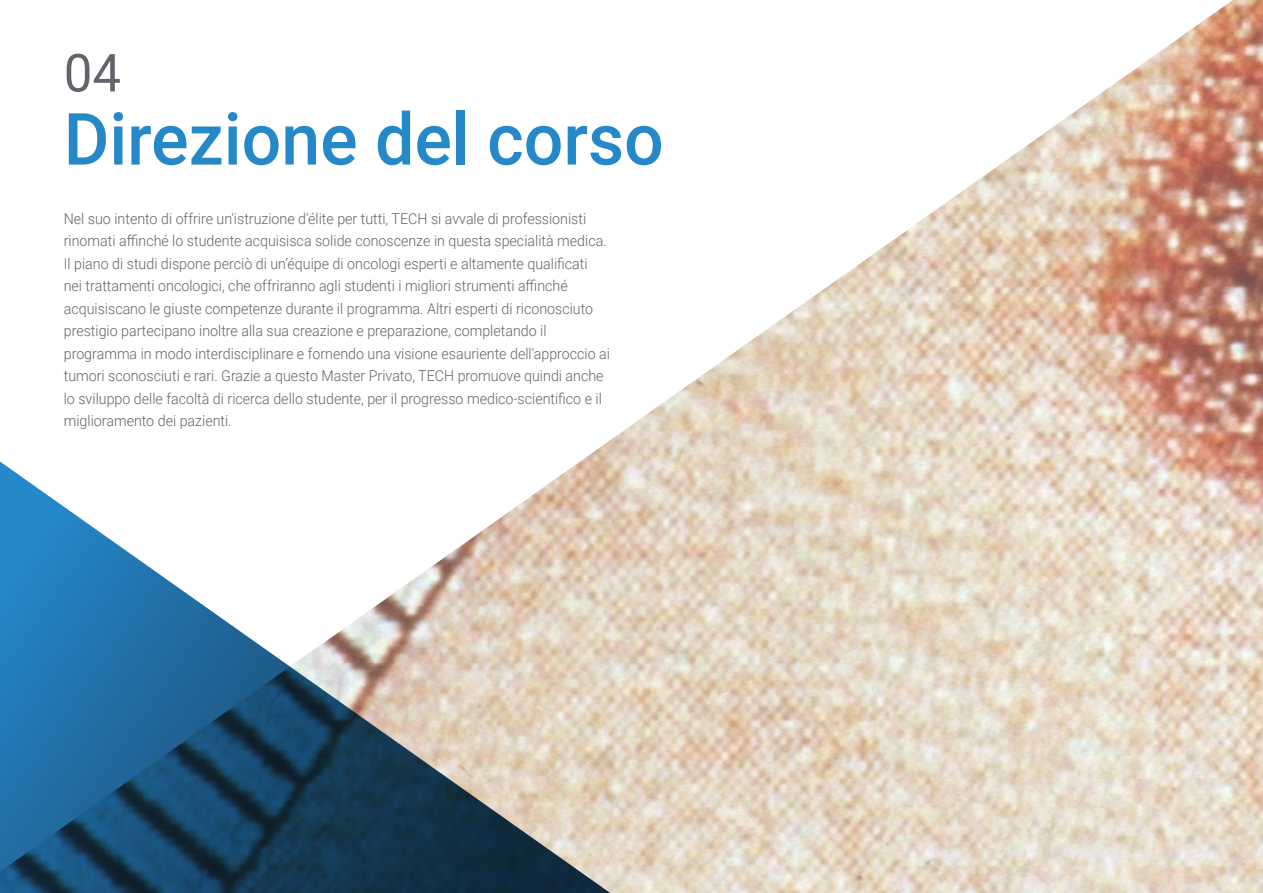
<style>
.page{position:relative;width:1263px;height:893px;background:#fff}
.page>*{position:absolute;margin:0;border:0;box-sizing:border-box;transform-origin:0 0}
.t1{font:500 72px "Roboto";color:#2488c9}
.t2{font:52.5px "Roboto";color:#61646a}
.t3{font:300 15px/22.5px "Roboto";color:#61646a;scale:.95 1}
</style>
<div class="page">
<img style="left:602px;top:0;width:661px;height:893px">
<svg style="left:0;top:446px;width:640px;height:447px"></svg>
<h2 class="t2" style="left:64px;top:36px;width:59px">04</h2>
<h1 class="t1" style="left:64px;top:89px;width:601px">Direzione del corso</h1>
<p class="t3" style="left:64px;top:207px;width:576px">Nel suo intento di offrire un'istruzione d'élite per tutti, TECH si avvale di professionisti rinomati affinché lo studente acquisisca solide conoscenze in questa specialità medica.<br>Il piano di studi dispone perciò di un’équipe di oncologi esperti e altamente qualificati<br>nei trattamenti oncologici, che offriranno agli studenti i migliori strumenti affinché acquisiscano le giuste competenze durante il programma. Altri esperti di riconosciuto prestigio partecipano inoltre alla sua creazione e preparazione, completando il programma in modo interdisciplinare e fornendo una visione esauriente dell'approccio ai tumori sconosciuti e rari. Grazie a questo Master Privato, TECH promuove quindi anche lo sviluppo delle facoltà di ricerca dello studente, per il progresso medico-scientifico e il miglioramento dei pazienti.</p>
</div>
